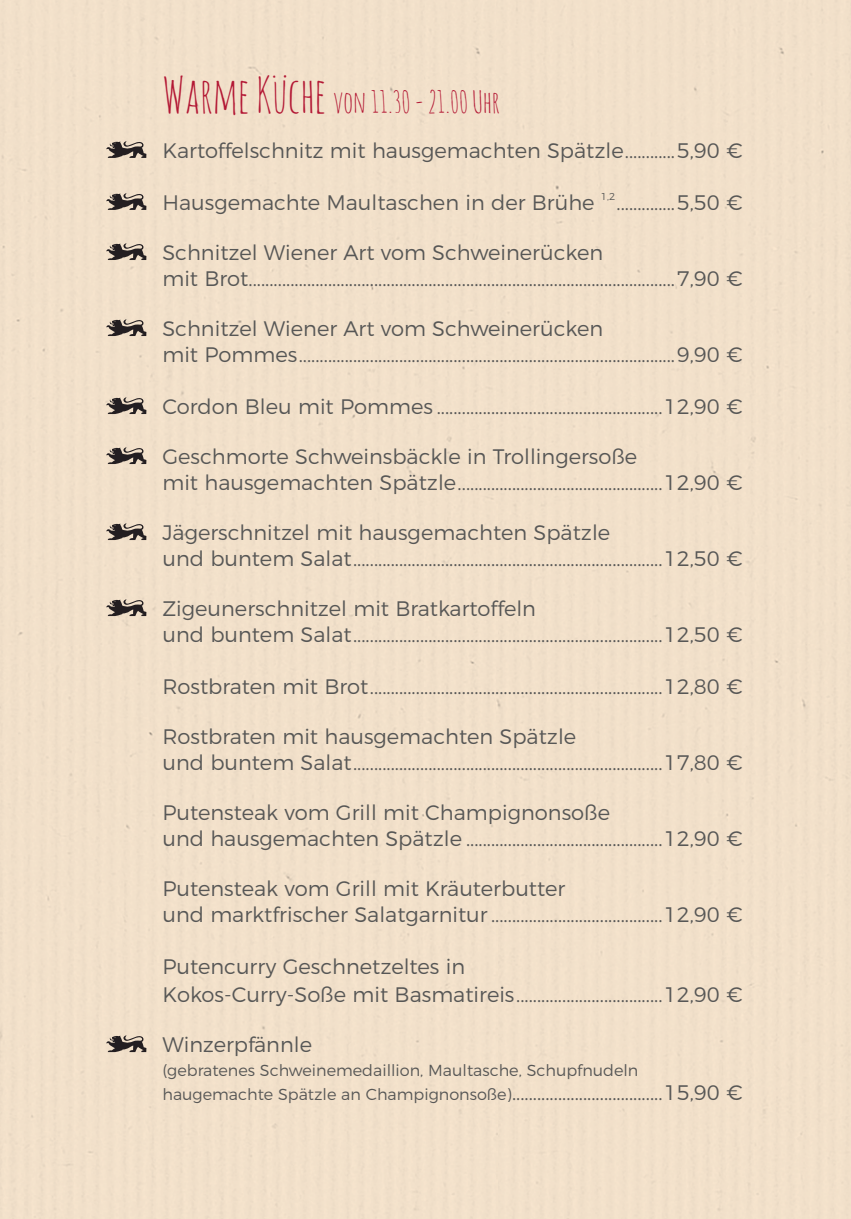
<style>
.page{position:relative;width:851px;height:1219px;background:#fff}
.page>*{position:absolute;margin:0;border:0;box-sizing:border-box;transform-origin:0 0}
.t1{font:30px "Amatic";color:#b31734}
.t2{font:300 21px/26px "Montserrat";color:#575756}
.t3{font:300 16px "Montserrat";color:#575756}
.t4{font:300 10px "Montserrat";color:#575756}
.s1{font-size:48px}
.s2{font-size:16px}
</style>
<div class="page">
<svg style="left:106px;top:141px;width:40px;height:17px"></svg>
<svg style="left:106px;top:193px;width:40px;height:17px"></svg>
<svg style="left:106px;top:243px;width:40px;height:17px"></svg>
<svg style="left:106px;top:319px;width:40px;height:17px"></svg>
<svg style="left:106px;top:397px;width:40px;height:17px"></svg>
<svg style="left:106px;top:447px;width:40px;height:17px"></svg>
<svg style="left:106px;top:523px;width:40px;height:17px"></svg>
<svg style="left:106px;top:599px;width:40px;height:17px"></svg>
<svg style="left:106px;top:1035px;width:40px;height:17px"></svg>
<h1 class="t1" style="left:162px;top:83px;width:339px"><span class="s1">Warme Küche</span> von 11.30 - 21.00 Uhr</h1>
<p class="t2" style="left:162px;top:136px;width:581px">Kartoffelschnitz mit hausgemachten Spätzle ............5,90 €</p>
<p class="t2" style="left:162px;top:188px;width:433px">Hausgemachte Maultaschen in der Brühe</p>
<p class="t4" style="left:600px;top:189px;width:16px">1,2</p>
<p class="t2" style="left:616px;top:188px;width:128px">..............5,50 €</p>
<p class="t2" style="left:162px;top:238px;width:582px">Schnitzel Wiener Art vom Schweinerücken<br>mit Brot ......................................................................................................7,90 €</p>
<p class="t2" style="left:162px;top:314px;width:582px">Schnitzel Wiener Art vom Schweinerücken<br>mit Pommes ..........................................................................................9,90 €</p>
<p class="t2" style="left:162px;top:392px;width:581px">Cordon Bleu mit Pommes ......................................................12,90 €</p>
<p class="t2" style="left:162px;top:442px;width:581px">Geschmorte Schweinsbäckle in Trollingersoße<br>mit hausgemachten Spätzle .................................................12,90 €</p>
<p class="t2" style="left:162px;top:518px;width:582px">Jägerschnitzel mit hausgemachten Spätzle<br>und buntem Salat ..........................................................................12,50 €</p>
<p class="t2" style="left:162px;top:594px;width:582px">Zigeunerschnitzel mit Bratkartoffeln<br>und buntem Salat ..........................................................................12,50 €</p>
<p class="t2" style="left:162px;top:672px;width:582px">Rostbraten mit Brot ......................................................................12,80 €</p>
<p class="t2" style="left:162px;top:722px;width:582px">Rostbraten mit hausgemachten Spätzle<br>und buntem Salat ..........................................................................17,80 €</p>
<p class="t2" style="left:162px;top:798px;width:582px">Putensteak vom Grill mit Champignonsoße<br>und hausgemachten Spätzle ...............................................12,90 €</p>
<p class="t2" style="left:162px;top:874px;width:582px">Putensteak vom Grill mit Kräuterbutter<br>und marktfrischer Salatgarnitur .........................................12,90 €</p>
<p class="t2" style="left:162px;top:951px;width:582px;line-height:28px">Putencurry Geschnetzeltes in<br>Kokos-Curry-Soße mit Basmatireis ...................................12,90 €</p>
<p class="t2" style="left:162px;top:1030px;width:151px">Winzerpfännle</p>
<p class="t3" style="left:162px;top:1058px;width:477px">(gebratenes Schweinemedaillion, Maultasche, Schupfnudeln</p>
<p class="t2" style="left:162px;top:1078px;width:581px"><span class="s2">haugemachte Spätzle an Champignonsoße)</span> ....................................15,90 €</p>
</div>
